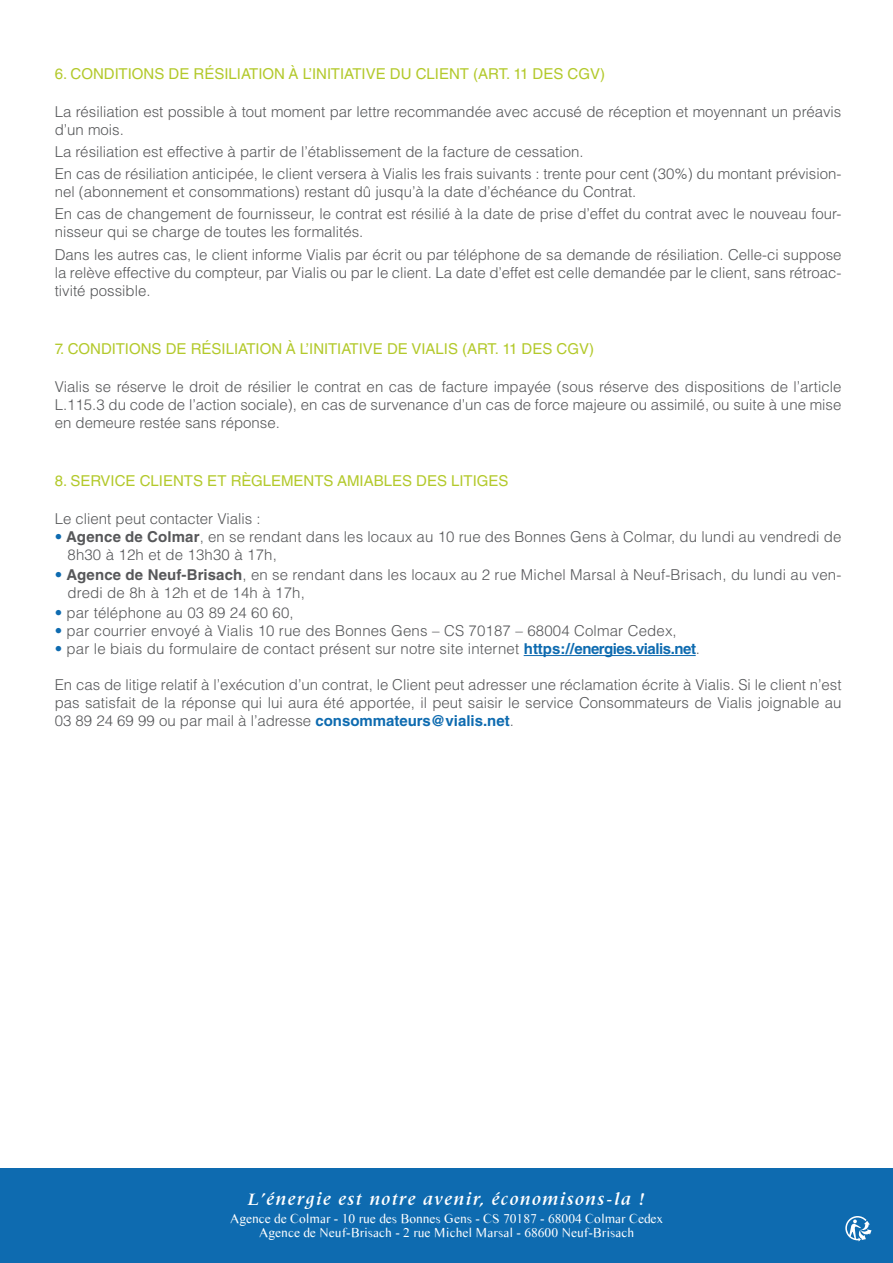
<style>
.page{position:relative;width:893px;height:1263px;background:#fff}
.page>*{position:absolute;margin:0;border:0;box-sizing:border-box;transform-origin:0 0}
.t1{font:italic 700 18px "Latin 725 BT";letter-spacing:.08em;color:#fff}
.t2{font:300 15px/18px "Helvetica LT Std";color:#57585a}
.t3{font:15px "Helvetica LT Std";color:#b3c92b}
.t4{font:13.5px/13.5px "Times Sans Serif";color:#fff;text-align:center}
.s1{color:#0e6bb0}
.s2{font-weight:700}
.s3{font-weight:700;color:#0e6bb0}
</style>
<div class="page">
<div style="left:0;top:1168px;width:893px;height:95px;background:#0e6bb0"></div>
<hr style="left:524px;top:655px;width:172px;height:1px;background:#0e6bb0">
<svg style="left:845px;top:1216px;width:26px;height:25px"></svg>
<p class="t3" style="left:55px;top:65px;width:552px">6. CONDITIONS DE RÉSILIATION À L’INITIATIVE DU CLIENT (ART. 11 DES CGV)</p>
<p class="t2" style="left:55px;top:102px;width:788px">La résiliation est possible à tout moment par lettre recommandée avec accusé de réception et moyennant un préavis d’un mois.</p>
<p class="t2" style="left:55px;top:140px;width:788px;line-height:22.2px">La résiliation est effective à partir de l’établissement de la facture de cessation.<br>En cas de résiliation anticipée, le client versera à Vialis les frais suivants : trente pour cent (30%) du montant prévision-</p>
<p class="t2" style="left:55px;top:181px;width:788px;line-height:22.2px">nel (abonnement et consommations) restant dû jusqu’à la date d’échéance du Contrat.<br>En cas de changement de fournisseur, le contrat est résilié à la date de prise d’effet du contrat avec le nouveau four-</p>
<p class="t2" style="left:55px;top:221px;width:788px;line-height:22.2px">nisseur qui se charge de toutes les formalités.<br>Dans les autres cas, le client informe Vialis par écrit ou par téléphone de sa demande de résiliation. Celle-ci suppose</p>
<p class="t2" style="left:55px;top:263px;width:788px">la relève effective du compteur, par Vialis ou par le client. La date d’effet est celle demandée par le client, sans rétroac&shy;tivité possible.</p>
<p class="t3" style="left:55px;top:340px;width:541px">7. CONDITIONS DE RÉSILIATION À L’INITIATIVE DE VIALIS (ART. 11 DES CGV)</p>
<p class="t2" style="left:55px;top:377px;width:788px;text-align:justify">Vialis se réserve le droit de résilier le contrat en cas de facture impayée (sous réserve des dispositions de l’article L.115.3 du code de l’action sociale), en cas de survenance d’un cas de force majeure ou assimilé, ou suite à une mise en demeure restée sans réponse.</p>
<p class="t3" style="left:55px;top:472px;width:455px">8. SERVICE CLIENTS ET RÈGLEMENTS AMIABLES DES LITIGES</p>
<p class="t2" style="left:55px;top:509px;width:207px">Le client peut contacter Vialis :</p>
<p class="t2" style="left:68px;top:527px;width:775px;text-indent:-13px"><span class="s1">•</span> <span class="s2">Agence de Colmar</span>, en se rendant dans les locaux au 10 rue des Bonnes Gens à Colmar, du lundi au vendredi de<br>8h30 à 12h et de 13h30 à 17h,</p>
<p class="t2" style="left:68px;top:565px;width:775px;text-indent:-13px"><span class="s1">•</span> <span class="s2">Agence de Neuf-Brisach</span>, en se rendant dans les locaux au 2 rue Michel Marsal à Neuf-Brisach, du lundi au ven&shy;dredi de 8h à 12h et de 14h à 17h,</p>
<p class="t2" style="left:55px;top:603px;width:240px"><span class="s1">•</span> par téléphone au 03 89 24 60 60,</p>
<p class="t2" style="left:55px;top:621px;width:624px"><span class="s1">•</span> par courrier envoyé à Vialis 10 rue des Bonnes Gens – CS 70187 – 68004 Colmar Cedex,</p>
<p class="t2" style="left:55px;top:639px;width:647px"><span class="s1">•</span> par le biais du formulaire de contact présent sur notre site internet <span class="s3">https://energies.vialis.net</span>.</p>
<p class="t2" style="left:55px;top:675px;width:788px;text-align:justify">En cas de litige relatif à l’exécution d’un contrat, le Client peut adresser une réclamation écrite à Vialis. Si le client n’est pas satisfait de la réponse qui lui aura été apportée, il peut saisir le service Consommateurs de Vialis joignable au 03 89 24 69 99 ou par mail à l’adresse <span class="s3">consommateurs@vialis.net</span>.</p>
<p class="t1" style="left:248px;top:1190px;width:398px">L’énergie est notre avenir, économisons-la !</p>
<p class="t4" style="left:230px;top:1212px;width:435px">Agence de Colmar - 10 rue des Bonnes Gens - CS 70187 - 68004 Colmar Cedex<br>Agence de Neuf-Brisach - 2 rue Michel Marsal - 68600 Neuf-Brisach</p>
</div>
